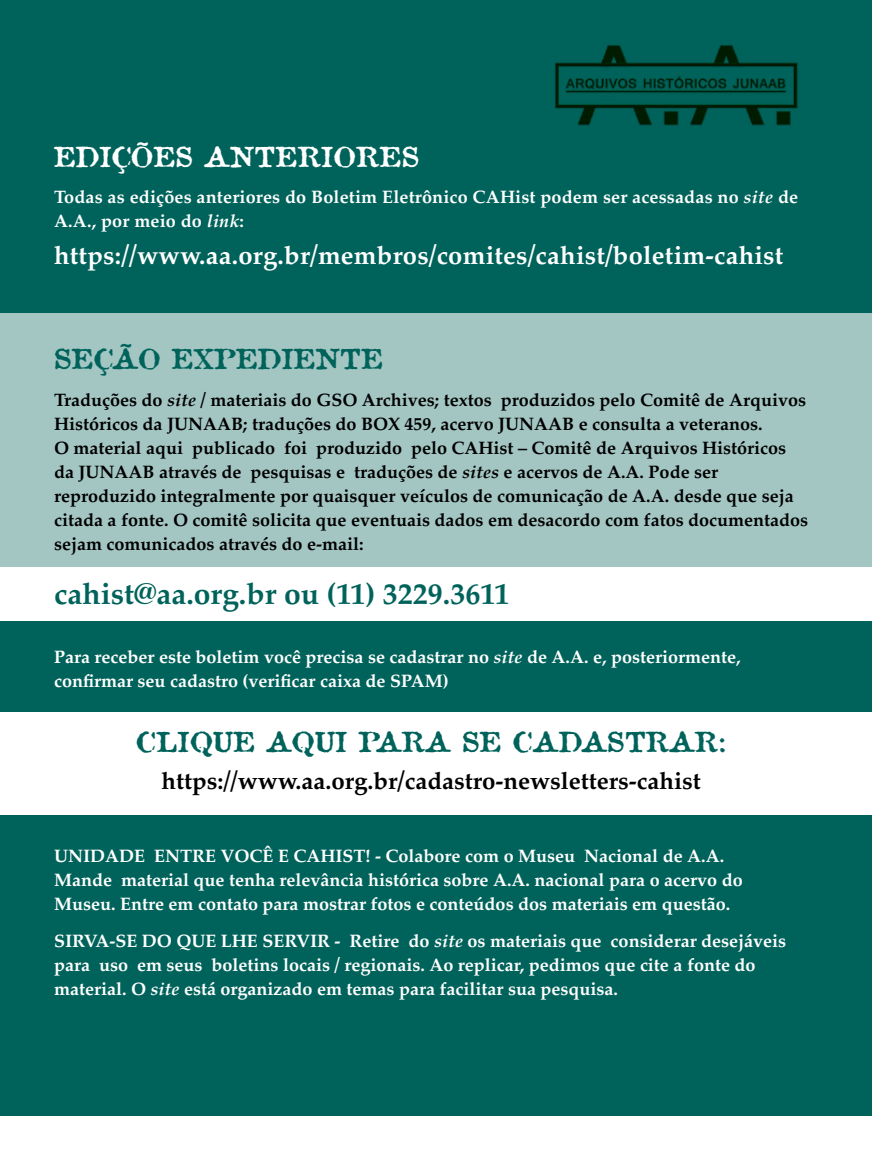
<style>
.page{position:relative;width:872px;height:1170px;background:#fff}
.page>*{position:absolute;margin:0;border:0;box-sizing:border-box;transform-origin:0 0}
.t1{font:700 30px "Palatino";color:#00635b}
.t2{font:27px "Attic";letter-spacing:.01em;color:#00635b}
.t3{font:27px "Attic";letter-spacing:.01em;color:#fff}
.t4{font:700 25.5px "Palatino";letter-spacing:.01em;color:#fff}
.t5{font:700 24px "Palatino";color:#000}
.t6{font:700 18px/24px "Palatino";color:#fff}
.t7{font:700 18px/24px "Palatino";color:#000}
.s1{font-style:italic}
</style>
<div class="page">
<div style="left:0;top:0;width:872px;height:1169px;background:#00635b"></div>
<div style="left:0;top:1116px;width:872px;height:53px;background:#fff"></div>
<div style="left:0;top:313px;width:872px;height:263px;background:#a3c6c3"></div>
<div style="left:0;top:567px;width:872px;height:53px;background:#fff"></div>
<div style="left:0;top:712px;width:872px;height:102px;background:#fff"></div>
<img style="left:555px;top:45px;width:243px;height:81px">
<h2 class="t3" style="left:54px;top:139px;width:367px">EDIÇÕES ANTERIORES</h2>
<p class="t6" style="left:54px;top:185px;width:745px">Todas as edições anteriores do Boletim Eletrônico CAHist podem ser acessadas no <span class="s1">site</span> de<br>A.A., por meio do <span class="s1">link</span>:</p>
<h3 class="t4" style="left:54px;top:234px;width:731px">https://www.aa.org.br/membros/comites/cahist/boletim-cahist</h3>
<h2 class="t2" style="left:54px;top:341px;width:330px">SEÇÃO EXPEDIENTE</h2>
<p class="t7" style="left:54px;top:387px;width:755px">Traduções do <span class="s1">site</span> / materiais do GSO Archives; textos produzidos pelo Comitê de Arquivos Históricos da JUNAAB; traduções do BOX 459, acervo JUNAAB e consulta a veteranos.<br>O material aqui publicado foi produzido pelo CAHist – Comitê de Arquivos Históricos da JUNAAB através de pesquisas e traduções de <span class="s1">sites</span> e acervos de A.A. Pode ser reproduzido integralmente por quaisquer veículos de comunicação de A.A. desde que seja citada a fonte. O comitê solicita que eventuais dados em desacordo com fatos documentados sejam comunicados através do e-mail:</p>
<h1 class="t1" style="left:54px;top:568px;width:457px">cahist@aa.org.br ou (11) 3229.3611</h1>
<p class="t6" style="left:54px;top:644px;width:688px">Para receber este boletim você precisa se cadastrar no <span class="s1">site</span> de A.A. e, posteriormente, confirmar seu cadastro (verificar caixa de SPAM)</p>
<h2 class="t2" style="left:136px;top:724px;width:591px">CLIQUE AQUI PARA SE CADASTRAR:</h2>
<h3 class="t5" style="left:161px;top:760px;width:540px">https://www.aa.org.br/cadastro-newsletters-cahist</h3>
<p class="t6" style="left:54px;top:843px;width:690px">UNIDADE ENTRE VOCÊ E CAHIST! - Colabore com o Museu Nacional de A.A.<br>Mande material que tenha relevância histórica sobre A.A. nacional para o acervo do<br>Museu. Entre em contato para mostrar fotos e conteúdos dos materiais em questão.</p>
<p class="t6" style="left:54px;top:928px;width:733px">SIRVA-SE DO QUE LHE SERVIR - Retire do <span class="s1">site</span> os materiais que considerar desejáveis para uso em seus boletins locais / regionais. Ao replicar, pedimos que cite a fonte do material. O <span class="s1">site</span> está organizado em temas para facilitar sua pesquisa.</p>
</div>
